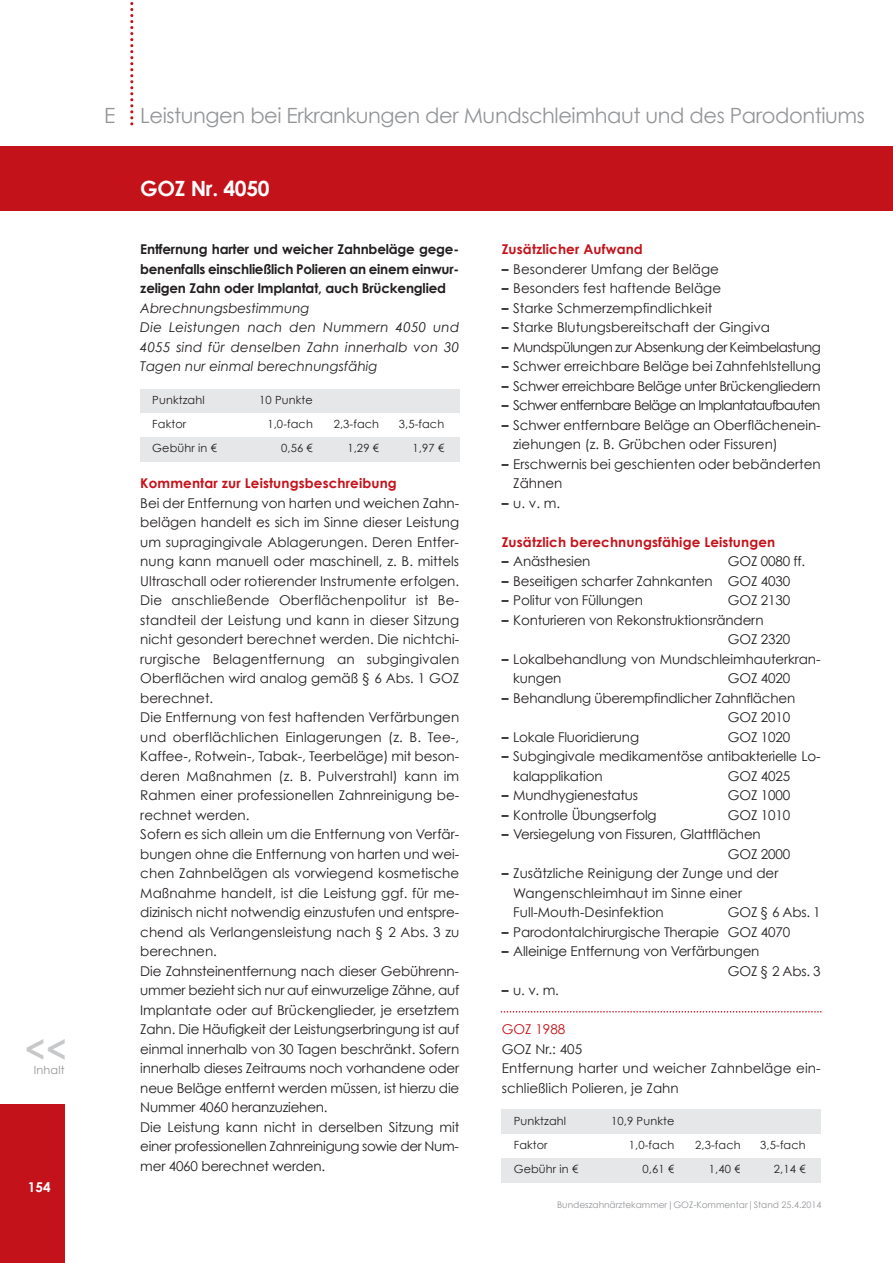
<style>
.page{position:relative;width:893px;height:1263px;background:#fff}
.page>*{position:absolute;margin:0;border:0;box-sizing:border-box;transform-origin:0 0}
.t1{font:700 34.35px "Century Gothic";color:#c7c8ca}
.t2{font:21px "Century Gothic";letter-spacing:-.02em;color:#939598}
.t3{font:700 21px "Century Gothic";letter-spacing:-.015em;color:#fff}
.t4{font:13.5px/19.5px "Century Gothic";letter-spacing:-.005em;color:#231f20}
.t5{font:700 13.5px/19.5px "Century Gothic";letter-spacing:-.015em;color:#231f20;text-align:justify}
.t6{font:italic 13.5px/19.5px "Century Gothic";letter-spacing:.01em;color:#231f20}
.t7{font:700 13.5px "Century Gothic";letter-spacing:.01em;color:#c4121a}
.t8{font:13.5px "Century Gothic";letter-spacing:-.025em;color:#231f20}
.t9{font:13.5px "Century Gothic";letter-spacing:-.05em;color:#231f20}
.t10{font:13.5px "Century Gothic";letter-spacing:-.04em;color:#231f20}
.t11{font:13.5px "Century Gothic";color:#c4121a}
.t12{font:700 13.5px "Century Gothic";color:#fff}
.t13{font:11.25px "Century Gothic";letter-spacing:.01em;color:#231f20}
.t14{font:11.25px "Century Gothic";letter-spacing:.015em;color:#939598}
.t15{font:9px "Century Gothic";color:#939598}
.s1{font-weight:700}
</style>
<div class="page">
<div style="left:0;top:146px;width:893px;height:65px;background:#c4121a"></div>
<svg style="left:130px;top:2px;width:3px;height:123px"></svg>
<div style="left:0;top:1105px;width:65px;height:158px;background:#c4121a"></div>
<div style="left:140px;top:389px;width:97px;height:24px;background:#e6e7e9"></div>
<div style="left:237px;top:389px;width:76px;height:24px;background:#e6e7e9"></div>
<div style="left:313px;top:389px;width:66px;height:24px;background:#e6e7e9"></div>
<div style="left:379px;top:389px;width:80px;height:24px;background:#e6e7e9"></div>
<div style="left:140px;top:437px;width:97px;height:24px;background:#e6e7e9"></div>
<div style="left:237px;top:437px;width:76px;height:24px;background:#e6e7e9"></div>
<div style="left:313px;top:437px;width:66px;height:24px;background:#e6e7e9"></div>
<div style="left:379px;top:437px;width:80px;height:24px;background:#e6e7e9"></div>
<div style="left:502px;top:1110px;width:96px;height:24px;background:#e6e7e9"></div>
<div style="left:598px;top:1110px;width:76px;height:24px;background:#e6e7e9"></div>
<div style="left:674px;top:1110px;width:67px;height:24px;background:#e6e7e9"></div>
<div style="left:741px;top:1110px;width:80px;height:24px;background:#e6e7e9"></div>
<div style="left:502px;top:1158px;width:96px;height:24px;background:#e6e7e9"></div>
<div style="left:598px;top:1158px;width:76px;height:24px;background:#e6e7e9"></div>
<div style="left:674px;top:1158px;width:67px;height:24px;background:#e6e7e9"></div>
<div style="left:741px;top:1158px;width:80px;height:24px;background:#e6e7e9"></div>
<svg style="left:501px;top:1011px;width:321px;height:1px"></svg>
<h1 class="t1" style="left:25px;top:1028px;width:43px">&lt;&lt;</h1>
<p class="t14" style="left:34px;top:1063px;width:32px">Inhalt</p>
<p class="t12" style="left:28px;top:1178px;width:24px">154</p>
<h2 class="t2" style="left:104px;top:102px;width:762px">E Leistungen bei Erkrankungen der Mundschleimhaut und des Parodontiums</h2>
<h2 class="t3" style="left:140px;top:175px;width:131px">GOZ Nr. 4050</h2>
<p class="t5" style="left:140px;top:239px;width:320px">Entfernung harter und weicher Zahnbeläge gege&shy;benenfalls einschließlich Polieren an einem einwur&shy;zeligen Zahn oder Implantat, auch Brückenglied</p>
<p class="t6" style="left:140px;top:298px;width:320px">Abrechnungsbestimmung<br>Die Leistungen nach den Nummern 4050 und 4055 sind für denselben Zahn innerhalb von 30<br>Tagen nur einmal berechnungsfähig</p>
<p class="t13" style="left:152px;top:393px;width:54px">Punktzahl</p>
<p class="t13" style="left:259px;top:393px;width:55px">10 Punkte</p>
<p class="t13" style="left:152px;top:417px;width:35px">Faktor</p>
<p class="t13" style="left:267px;top:417px;width:47px">1,0-fach</p>
<p class="t13" style="left:334px;top:417px;width:47px">2,3-fach</p>
<p class="t13" style="left:399px;top:417px;width:47px">3,5-fach</p>
<p class="t13" style="left:152px;top:441px;width:66px">Gebühr in €</p>
<p class="t13" style="left:281px;top:441px;width:33px">0,56 €</p>
<p class="t13" style="left:347px;top:441px;width:33px">1,29 €</p>
<p class="t13" style="left:412px;top:441px;width:33px">1,97 €</p>
<p class="t7" style="left:140px;top:475px;width:258px">Kommentar zur Leistungsbeschreibung</p>
<p class="t4" style="left:140px;top:493px;width:321px">Bei der Entfernung von harten und weichen Zahn&shy;belägen handelt es sich im Sinne dieser Leistung um supragingivale Ablagerungen. Deren Entfer&shy;nung kann manuell oder maschinell, z. B. mittels Ultraschall oder rotierender Instrumente erfolgen.<br>Die anschließende Oberflächenpolitur ist Be&shy;standteil der Leistung und kann in dieser Sitzung nicht gesondert berechnet werden. Die nichtchi&shy;rurgische Belagentfernung an subgingivalen Oberflächen wird analog gemäß § 6 Abs. 1 GOZ berechnet.<br>Die Entfernung von fest haftenden Verfärbungen und oberflächlichen Einlagerungen (z. B. Tee-, Kaffee-, Rotwein-, Tabak-, Teerbeläge) mit beson&shy;deren Maßnahmen (z. B. Pulverstrahl) kann im Rahmen einer professionellen Zahnreinigung be&shy;rechnet werden.<br>Sofern es sich allein um die Entfernung von Verfär&shy;bungen ohne die Entfernung von harten und wei&shy;chen Zahnbelägen als vorwiegend kosmetische Maßnahme handelt, ist die Leistung ggf. für me&shy;dizinisch nicht notwendig einzustufen und entspre&shy;chend als Verlangensleistung nach § 2 Abs. 3 zu berechnen.<br>Die Zahnsteinentfernung nach dieser Gebührenn&shy;ummer bezieht sich nur auf einwurzelige Zähne, auf Implantate oder auf Brückenglieder, je ersetztem Zahn. Die Häufigkeit der Leistungserbringung ist auf einmal innerhalb von 30 Tagen beschränkt. Sofern innerhalb dieses Zeitraums noch vorhandene oder neue Beläge entfernt werden müssen, ist hierzu die Nummer 4060 heranzuziehen.<br>Die Leistung kann nicht in derselben Sitzung mit einer professionellen Zahnreinigung sowie der Num&shy;mer 4060 berechnet werden.</p>
<p class="t7" style="left:502px;top:241px;width:143px">Zusätzlicher Aufwand</p>
<p class="t4" style="left:502px;top:259px;width:219px"><span class="s1">–</span> Besonderer Umfang der Beläge</p>
<p class="t4" style="left:502px;top:278px;width:221px"><span class="s1">–</span> Besonders fest haftende Beläge</p>
<p class="t4" style="left:502px;top:298px;width:212px"><span class="s1">–</span> Starke Schmerzempfindlichkeit</p>
<p class="t4" style="left:502px;top:317px;width:270px"><span class="s1">–</span> Starke Blutungsbereitschaft der Gingiva</p>
<p class="t10" style="left:502px;top:338px;width:321px"><span class="s1">–</span> Mundspülungen zur Absenkung der Keimbelastung</p>
<p class="t4" style="left:502px;top:356px;width:320px"><span class="s1">–</span> Schwer erreichbare Beläge bei Zahnfehlstellung</p>
<p class="t8" style="left:502px;top:377px;width:321px"><span class="s1">–</span> Schwer erreichbare Beläge unter Brückengliedern</p>
<p class="t9" style="left:502px;top:397px;width:320px"><span class="s1">–</span> Schwer entfernbare Beläge an Implantataufbauten</p>
<p class="t4" style="left:513px;top:415px;width:309px;text-indent:-11px"><span class="s1">–</span> Schwer entfernbare Beläge an Oberflächenein&shy;ziehungen (z. B. Grübchen oder Fissuren)</p>
<p class="t4" style="left:513px;top:454px;width:309px;text-indent:-11px"><span class="s1">–</span> Erschwernis bei geschienten oder bebänderten<br>Zähnen</p>
<p class="t4" style="left:502px;top:493px;width:60px"><span class="s1">–</span> u. v. m.</p>
<p class="t7" style="left:502px;top:533px;width:275px">Zusätzlich berechnungsfähige Leistungen</p>
<p class="t4" style="left:502px;top:551px;width:90px"><span class="s1">–</span> Anästhesien</p>
<p class="t4" style="left:728px;top:551px;width:79px">GOZ 0080 ff.</p>
<p class="t4" style="left:502px;top:571px;width:290px"><span class="s1">–</span> Beseitigen scharfer Zahnkanten GOZ 4030</p>
<p class="t4" style="left:502px;top:590px;width:143px"><span class="s1">–</span> Politur von Füllungen</p>
<p class="t4" style="left:728px;top:590px;width:64px">GOZ 2130</p>
<p class="t4" style="left:728px;top:610px;width:64px;text-indent:-226px"><span class="s1">–</span> Konturieren von Rekonstruktionsrändern<br>GOZ 2320</p>
<p class="t4" style="left:513px;top:649px;width:309px;text-indent:-11px"><span class="s1">–</span> Lokalbehandlung von Mundschleimhauterkran&shy;kungen</p>
<p class="t4" style="left:728px;top:668px;width:64px">GOZ 4020</p>
<p class="t4" style="left:728px;top:688px;width:69px;text-indent:-226px"><span class="s1">–</span> Behandlung überempfindlicher Zahnflächen<br>GOZ 2010</p>
<p class="t4" style="left:502px;top:727px;width:139px"><span class="s1">–</span> Lokale Fluoridierung</p>
<p class="t4" style="left:728px;top:727px;width:64px">GOZ 1020</p>
<p class="t4" style="left:513px;top:746px;width:309px;text-indent:-11px"><span class="s1">–</span> Subgingivale medikamentöse antibakterielle Lo&shy;kalapplikation</p>
<p class="t4" style="left:728px;top:766px;width:64px">GOZ 4025</p>
<p class="t4" style="left:502px;top:785px;width:138px"><span class="s1">–</span> Mundhygienestatus</p>
<p class="t4" style="left:728px;top:785px;width:64px">GOZ 1000</p>
<p class="t4" style="left:502px;top:805px;width:156px"><span class="s1">–</span> Kontrolle Übungserfolg</p>
<p class="t4" style="left:728px;top:805px;width:64px">GOZ 1010</p>
<p class="t4" style="left:728px;top:824px;width:64px;text-indent:-226px"><span class="s1">–</span> Versiegelung von Fissuren, Glattflächen<br>GOZ 2000</p>
<p class="t4" style="left:513px;top:863px;width:267px;text-indent:-11px"><span class="s1">–</span> Zusätzliche Reinigung der Zunge und der<br>Wangenschleimhaut im Sinne einer<br>Full-Mouth-Desinfektion</p>
<p class="t4" style="left:728px;top:902px;width:94px">GOZ § 6 Abs. 1</p>
<p class="t4" style="left:502px;top:922px;width:290px"><span class="s1">–</span> Parodontalchirurgische Therapie GOZ 4070</p>
<p class="t4" style="left:728px;top:941px;width:94px;text-indent:-226px"><span class="s1">–</span> Alleinige Entfernung von Verfärbungen<br>GOZ § 2 Abs. 3</p>
<p class="t4" style="left:502px;top:980px;width:59px"><span class="s1">–</span> u. v. m.</p>
<p class="t11" style="left:502px;top:1021px;width:65px">GOZ 1988</p>
<p class="t4" style="left:502px;top:1039px;width:320px">GOZ Nr.: 405<br>Entfernung harter und weicher Zahnbeläge ein&shy;schließlich Polieren, je Zahn</p>
<p class="t13" style="left:514px;top:1114px;width:54px">Punktzahl</p>
<p class="t13" style="left:611px;top:1114px;width:65px">10,9 Punkte</p>
<p class="t13" style="left:514px;top:1138px;width:35px">Faktor</p>
<p class="t13" style="left:629px;top:1138px;width:47px">1,0-fach</p>
<p class="t13" style="left:695px;top:1138px;width:47px">2,3-fach</p>
<p class="t13" style="left:760px;top:1138px;width:47px">3,5-fach</p>
<p class="t13" style="left:514px;top:1162px;width:66px">Gebühr in €</p>
<p class="t13" style="left:643px;top:1162px;width:33px">0,61 €</p>
<p class="t13" style="left:709px;top:1162px;width:33px">1,40 €</p>
<p class="t13" style="left:774px;top:1162px;width:33px">2,14 €</p>
<p class="t15" style="left:557px;top:1199px;width:266px">Bundeszahnärztekammer|GOZ-Kommentar|Stand 25.4.2014</p>
</div>
